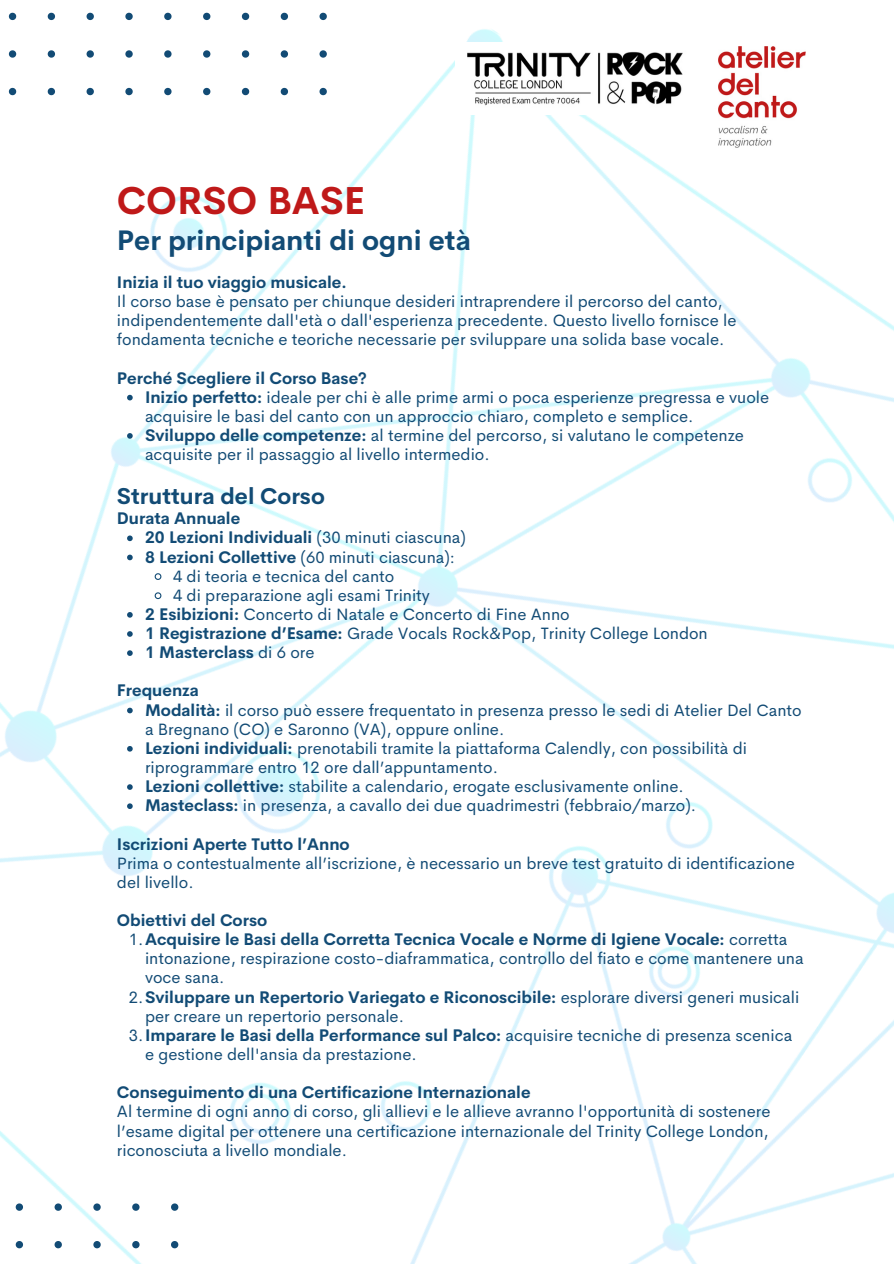
<style>
.page{position:relative;width:894px;height:1264px;background:#fff}
.page>*{position:absolute;margin:0;border:0;box-sizing:border-box;transform-origin:0 0}
.t1{font:700 38.1px "Cerebri Sans";color:#bf1919}
.t2{font:700 27.75px "Cerebri Sans";color:#124b75}
.t3{font:700 22.5px "Cerebri Sans";color:#124b75}
.t4{font:16.5px/19.2px "Cerebri Sans";color:#124b75}
.t5{font:700 16.5px "Cerebri Sans";color:#124b75}
.s1{font-weight:700}
.s2{font-weight:400}
</style>
<div class="page">
<img style="left:0;top:12px;width:893px;height:1251px">
<img style="left:707px;top:36px;width:109px;height:120px">
<img style="left:455px;top:43px;width:239px;height:72px">
<svg style="left:127px;top:395px;width:6px;height:5px"></svg>
<svg style="left:127px;top:433px;width:6px;height:5px"></svg>
<svg style="left:127px;top:535px;width:6px;height:6px"></svg>
<svg style="left:127px;top:554px;width:6px;height:6px"></svg>
<svg style="left:154px;top:572px;width:8px;height:9px"></svg>
<svg style="left:154px;top:591px;width:8px;height:9px"></svg>
<svg style="left:127px;top:612px;width:6px;height:5px"></svg>
<svg style="left:127px;top:631px;width:6px;height:5px"></svg>
<svg style="left:127px;top:650px;width:6px;height:6px"></svg>
<svg style="left:127px;top:707px;width:6px;height:6px"></svg>
<svg style="left:127px;top:746px;width:6px;height:5px"></svg>
<svg style="left:127px;top:784px;width:6px;height:5px"></svg>
<svg style="left:127px;top:803px;width:6px;height:6px"></svg>
<p class="t1" style="left:117px;top:176px;width:250px">CORSO BASE</p>
<p class="t2" style="left:117px;top:223px;width:355px">Per principianti di ogni età</p>
<p class="t5" style="left:117px;top:271px;width:231px">Inizia il tuo viaggio musicale.</p>
<h1 class="t4" style="left:117px;top:291px;width:621px">Il corso base è pensato per chiunque desideri intraprendere il percorso del canto, indipendentemente dall'età o dall'esperienza precedente. Questo livello fornisce le fondamenta tecniche e teoriche necessarie per sviluppare una solida base vocale.</h1>
<h2 class="t5" style="left:117px;top:367px;width:251px">Perché Scegliere il Corso Base?</h2>
<p class="t4" style="left:145px;top:387px;width:625px"><span class="s1">Inizio perfetto:</span> ideale per chi è alle prime armi o poca esperienze pregressa e vuole acquisire le basi del canto con un approccio chiaro, completo e semplice.</p>
<p class="t4" style="left:145px;top:425px;width:600px"><span class="s1">Sviluppo delle competenze:</span> al termine del percorso, si valutano le competenze acquisite per il passaggio al livello intermedio.</p>
<h4 class="t3" style="left:117px;top:481px;width:209px">Struttura del Corso</h4>
<h4 class="t5" style="left:117px;top:507px;width:125px">Durata Annuale</h4>
<p class="t5" style="left:145px;top:527px;width:322px">20 Lezioni Individuali <span class="s2">(30 minuti ciascuna)</span></p>
<p class="t4" style="left:145px;top:547px;width:311px"><span class="s1">8 Lezioni Collettive</span> (60 minuti ciascuna):</p>
<h3 class="t4" style="left:173px;top:566px;width:223px">4 di teoria e tecnica del canto</h3>
<p class="t4" style="left:173px;top:585px;width:258px">4 di preparazione agli esami Trinity</p>
<p class="t4" style="left:145px;top:604px;width:426px"><span class="s1">2 Esibizioni:</span> Concerto di Natale e Concerto di Fine Anno</p>
<p class="t4" style="left:145px;top:623px;width:564px"><span class="s1">1 Registrazione d’Esame:</span> Grade Vocals Rock&amp;Pop, Trinity College London</p>
<p class="t5" style="left:145px;top:641px;width:171px">1 Masterclass <span class="s2">di 6 ore</span></p>
<p class="t5" style="left:117px;top:680px;width:83px">Frequenza</p>
<p class="t4" style="left:145px;top:700px;width:658px"><span class="s1">Modalità:</span> il corso può essere frequentato in presenza presso le sedi di Atelier Del Canto a Bregnano (CO) e Saronno (VA), oppure online.</p>
<p class="t4" style="left:145px;top:738px;width:603px"><span class="s1">Lezioni individuali:</span> prenotabili tramite la piattaforma Calendly, con possibilità di riprogrammare entro 12 ore dall’appuntamento.</p>
<h4 class="t4" style="left:145px;top:776px;width:540px"><span class="s1">Lezioni collettive:</span> stabilite a calendario, erogate esclusivamente online.</h4>
<p class="t4" style="left:145px;top:795px;width:552px"><span class="s1">Masteclass:</span> in presenza, a cavallo dei due quadrimestri (febbraio/marzo).</p>
<p class="t5" style="left:117px;top:833px;width:234px">Iscrizioni Aperte Tutto l’Anno</p>
<p class="t4" style="left:117px;top:853px;width:679px">Prima o contestualmente all’iscrizione, è necessario un breve test gratuito di identificazione del livello.</p>
<p class="t5" style="left:117px;top:909px;width:152px">Obiettivi del Corso</p>
<p class="t4" style="left:145px;top:929px;width:660px;text-indent:-16px">1.<span class="s1">Acquisire le Basi della Corretta Tecnica Vocale e Norme di Igiene Vocale:</span> corretta intonazione, respirazione costo-diaframmatica, controllo del fiato e come mantenere una voce sana.</p>
<p class="t4" style="left:145px;top:987px;width:655px;text-indent:-16px">2.<span class="s1">Sviluppare un Repertorio Variegato e Riconoscibile:</span> esplorare diversi generi musicali per creare un repertorio personale.</p>
<h4 class="t4" style="left:145px;top:1025px;width:648px;text-indent:-16px">3.<span class="s1">Imparare le Basi della Performance sul Palco:</span> acquisire tecniche di presenza scenica e gestione dell'ansia da prestazione.</h4>
<p class="t5" style="left:117px;top:1081px;width:415px">Conseguimento di una Certificazione Internazionale</p>
<p class="t4" style="left:117px;top:1101px;width:655px;text-align:justify">Al termine di ogni anno di corso, gli allievi e le allieve avranno l'opportunità di sostenere l’esame digital per ottenere una certificazione internazionale del Trinity College London, riconosciuta a livello mondiale.</p>
</div>
